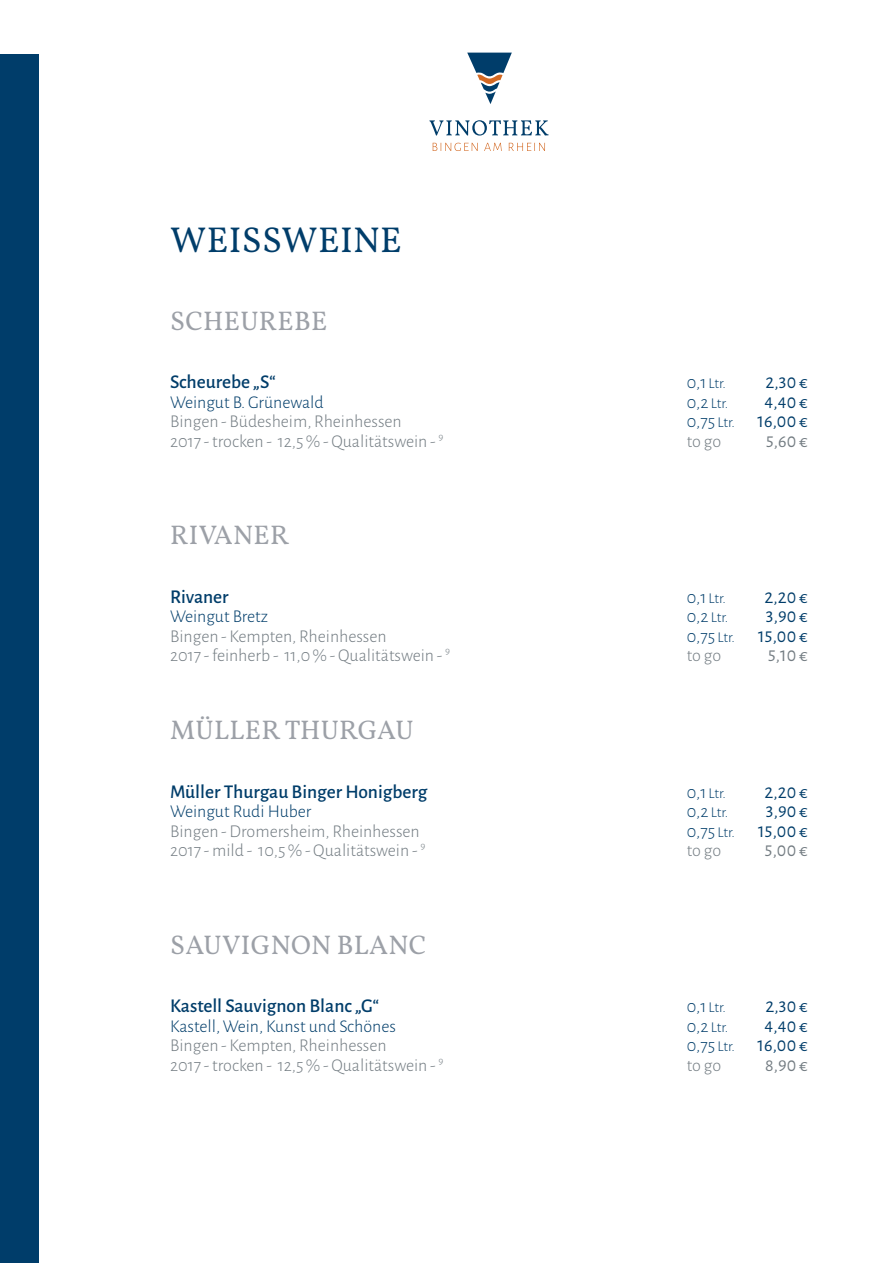
<style>
.page{position:relative;width:893px;height:1263px;background:#fff}
.page>*{position:absolute;margin:0;border:0;box-sizing:border-box;transform-origin:0 0}
.t1{font:36px "Vollkorn";letter-spacing:.01em;color:#003d6a}
.t2{font:27px "Vollkorn";letter-spacing:.01em;color:#9ca0a7}
.t3{font:500 19.5px "Alegreya Sans";color:#003d6a}
.t4{font:300 18px/19.5px "Alegreya Sans";color:#737c82}
.t5{font:300 18px/19.5px "Alegreya Sans";color:#003d6a}
.t6{font:18px/19.5px "Alegreya Sans";letter-spacing:.015em;color:#003d6a;text-align:center}
.t7{font:18px "Alegreya Sans";letter-spacing:.015em;color:#737c82}
.t8{font:300 15px/19.5px "Alegreya Sans";letter-spacing:-.005em;color:#003d6a}
.s1{font-size:18px}
.s2{font-size:15px}
.s3{color:#737c82}
</style>
<div class="page">
<div style="left:0;top:54px;width:38px;height:1209px;background:#003d6a"></div>
<svg style="left:467px;top:53px;width:45px;height:51px"></svg>
<svg style="left:429px;top:120px;width:120px;height:16px"></svg>
<svg style="left:433px;top:143px;width:45px;height:8px"></svg>
<svg style="left:484px;top:143px;width:18px;height:8px"></svg>
<svg style="left:509px;top:143px;width:36px;height:8px"></svg>
<h1 class="t1" style="left:170px;top:213px;width:233px">WEISSWEINE</h1>
<h2 class="t2" style="left:170px;top:300px;width:159px">SCHEUREBE</h2>
<p class="t3" style="left:170px;top:368px;width:107px">Scheurebe „S“</p>
<p class="t5" style="left:170px;top:392px;width:155px">Weingut B. Grünewald</p>
<p class="t4" style="left:170px;top:411px;width:275px">Bingen - Büdesheim, Rheinhessen<br>2017 - trocken - 12,5% - Qualitätswein - <sup>9</sup></p>
<h2 class="t2" style="left:170px;top:515px;width:120px">RIVANER</h2>
<p class="t3" style="left:170px;top:583px;width:60px">Rivaner</p>
<p class="t5" style="left:170px;top:606px;width:99px">Weingut Bretz</p>
<p class="t4" style="left:170px;top:626px;width:282px">Bingen - Kempten, Rheinhessen<br>2017 - feinherb - 11,0% - Qualitätswein - <sup>9</sup></p>
<h2 class="t2" style="left:170px;top:710px;width:245px">MÜLLER THURGAU</h2>
<p class="t3" style="left:170px;top:778px;width:259px">Müller Thurgau Binger Honigberg</p>
<p class="t5" style="left:170px;top:801px;width:143px">Weingut Rudi Huber</p>
<p class="t4" style="left:170px;top:821px;width:257px">Bingen - Dromersheim, Rheinhessen<br>2017 - mild - 10,5% - Qualitätswein - <sup>9</sup></p>
<h2 class="t2" style="left:170px;top:924px;width:258px">SAUVIGNON BLANC</h2>
<p class="t3" style="left:170px;top:992px;width:211px">Kastell Sauvignon Blanc „G“</p>
<p class="t5" style="left:170px;top:1016px;width:227px">Kastell, Wein, Kunst und Schönes</p>
<p class="t4" style="left:170px;top:1035px;width:275px">Bingen - Kempten, Rheinhessen<br>2017 - trocken - 12,5% - Qualitätswein - <sup>9</sup></p>
<p class="t8" style="left:687px;top:373px;width:43px"><span class="s1">0,1</span> Ltr.<br><span class="s1">0,2</span> Ltr.</p>
<p class="t5" style="left:687px;top:411px;width:50px">0,75 <span class="s2">Ltr. </span><span class="s3">to go</span></p>
<p class="t6" style="left:757px;top:372px;width:52px">2,30 €<br>4,40 €<br>16,00 €</p>
<p class="t7" style="left:766px;top:429px;width:43px">5,60 €</p>
<p class="t8" style="left:687px;top:588px;width:43px"><span class="s1">0,1</span> Ltr.<br><span class="s1">0,2</span> Ltr.</p>
<p class="t5" style="left:687px;top:626px;width:50px">0,75 <span class="s2">Ltr. </span><span class="s3">to go</span></p>
<p class="t6" style="left:758px;top:586px;width:51px">2,20 €<br>3,90 €<br>15,00 €</p>
<p class="t7" style="left:768px;top:643px;width:41px">5,10 €</p>
<p class="t8" style="left:687px;top:783px;width:43px"><span class="s1">0,1</span> Ltr.<br><span class="s1">0,2</span> Ltr.</p>
<p class="t5" style="left:687px;top:821px;width:50px">0,75 <span class="s2">Ltr. </span><span class="s3">to go</span></p>
<p class="t6" style="left:758px;top:781px;width:51px">2,20 €<br>3,90 €<br>15,00 €</p>
<p class="t7" style="left:765px;top:838px;width:44px">5,00 €</p>
<p class="t8" style="left:687px;top:997px;width:43px"><span class="s1">0,1</span> Ltr.<br><span class="s1">0,2</span> Ltr.</p>
<p class="t5" style="left:687px;top:1035px;width:50px">0,75 <span class="s2">Ltr. </span><span class="s3">to go</span></p>
<p class="t6" style="left:757px;top:996px;width:52px">2,30 €<br>4,40 €<br>16,00 €</p>
<p class="t7" style="left:765px;top:1053px;width:44px">8,90 €</p>
</div>
